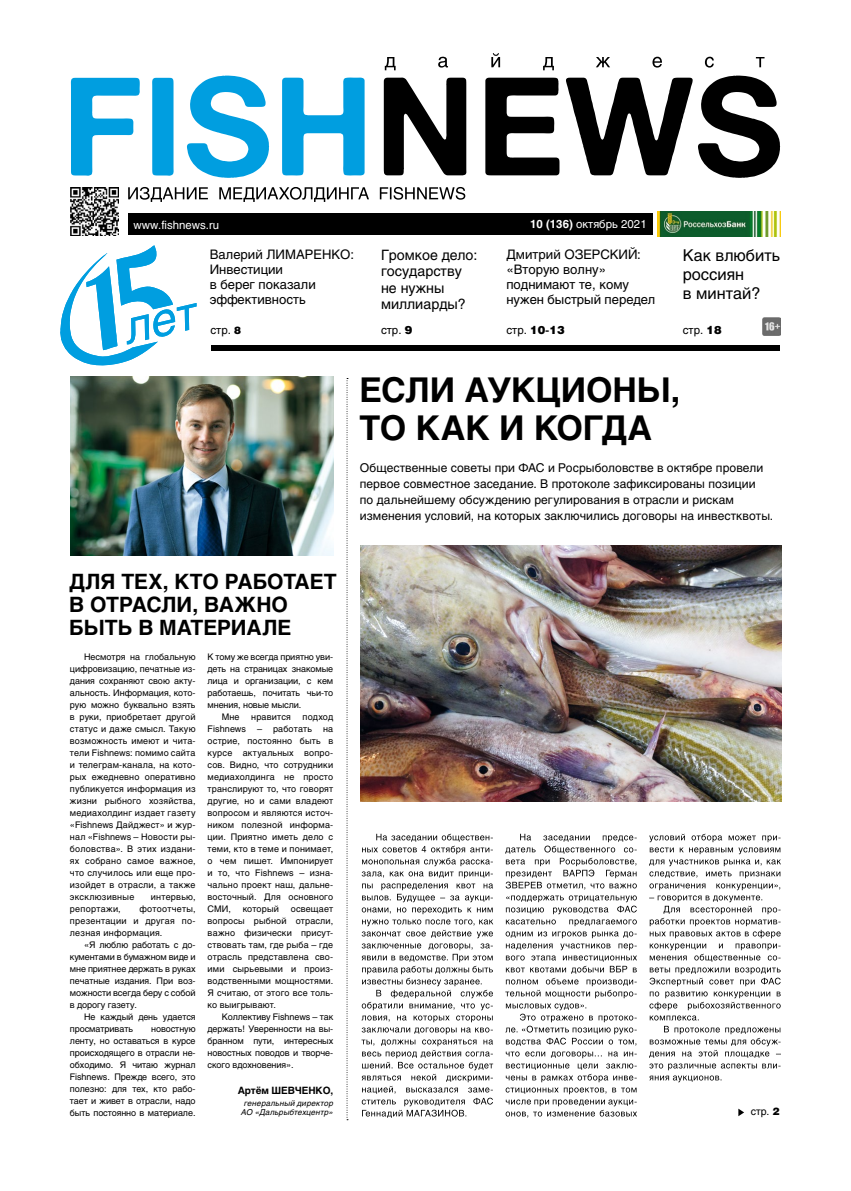
<style>
.page{position:relative;width:851px;height:1191px;background:#fff}
.page>*{position:absolute;margin:0;border:0;box-sizing:border-box;transform-origin:0 0}
.t1{font:700 33.8px/38px "Helios C";letter-spacing:-.005em;color:#000}
.t2{font:700 20.9px/23.4px "Helios C";letter-spacing:-.005em;color:#000}
.t3{font:16.2px/18.7px "Helios C";color:#000}
.t4{font:14.2px/16.4px "Helios C";color:#000}
.t5{font:13px/15px "Helios C";color:#000}
.t6{font:12px/16px "Helios C";letter-spacing:.005em;color:#000}
.t7{font:11.3px "Helios C";color:#fff}
.t8{font:11.3px "Helios C";color:#000}
.t9{font:11.3px "Helios Black C";color:#000}
.t10{font:10.4px "Helios C";color:#000}
.t11{font:700 10px "Helios C";letter-spacing:-.01em;color:#000}
.t12{font:9px/12px "Helios C";letter-spacing:-.01em;color:#000;text-align:justify}
.t13{font:9px "Helios C";letter-spacing:.015em;color:#000}
.t14{font:9px "Helios C";letter-spacing:.03em;color:#000}
.t15{font:9px "Helios C";letter-spacing:.025em;color:#000}
.t16{font:italic 8px/9px "Helios C";letter-spacing:.02em;color:#000;text-align:center}
.s1{font-weight:700}
.s2{font-family:"Helios Black C";font-size:10.4px}
.s3{font-family:"Helios Black C"}
.s4{font-family:"Helios C"}
</style>
<div class="page">
<div style="left:211px;top:345px;width:568px;height:5px;background:#000"></div>
<svg style="left:71px;top:78px;width:69px;height:98px"></svg>
<svg style="left:152px;top:78px;width:22px;height:98px;background:#0aa1e1"></svg>
<svg style="left:187px;top:75px;width:82px;height:103px"></svg>
<svg style="left:282px;top:78px;width:82px;height:97px"></svg>
<svg style="left:384px;top:78px;width:82px;height:97px"></svg>
<svg style="left:485px;top:78px;width:74px;height:97px"></svg>
<svg style="left:566px;top:75px;width:214px;height:103px"></svg>
<svg style="left:385px;top:57px;width:10px;height:13px"></svg>
<svg style="left:438px;top:57px;width:10px;height:11px"></svg>
<svg style="left:491px;top:53px;width:9px;height:14px"></svg>
<svg style="left:543px;top:57px;width:11px;height:13px"></svg>
<svg style="left:596px;top:57px;width:14px;height:10px"></svg>
<svg style="left:652px;top:57px;width:10px;height:11px"></svg>
<svg style="left:704px;top:57px;width:9px;height:11px"></svg>
<svg style="left:755px;top:57px;width:9px;height:10px"></svg>
<svg style="left:346px;top:378px;width:2px;height:742px"></svg>
<div style="left:128px;top:213px;width:524px;height:22px;background:#000"></div>
<img style="left:762px;top:317px;width:18px;height:18px">
<svg style="left:128px;top:187px;width:337px;height:15px"></svg>
<img style="left:71px;top:187px;width:48px;height:48px">
<svg style="left:649px;top:1063px;width:131px;height:19px"></svg>
<svg style="left:649px;top:967px;width:131px;height:90px"></svg>
<svg style="left:649px;top:833px;width:131px;height:128px"></svg>
<svg style="left:505px;top:1051px;width:132px;height:66px"></svg>
<svg style="left:505px;top:895px;width:132px;height:150px"></svg>
<svg style="left:505px;top:833px;width:131px;height:56px"></svg>
<svg style="left:361px;top:833px;width:132px;height:284px"></svg>
<img style="left:360px;top:545px;width:420px;height:256px">
<img style="left:71px;top:377px;width:263px;height:179px">
<svg style="left:60px;top:245px;width:136px;height:121px"></svg>
<img style="left:657px;top:212px;width:123px;height:25px">
<svg style="left:738px;top:1108px;width:6px;height:8px"></svg>
<p class="t7" style="left:133px;top:218px;width:87px">www.fishnews.ru</p>
<p class="t7" style="left:530px;top:217px;width:118px"><span class="s1">10 (136)</span> октябрь 2021</p>
<h3 class="t5" style="left:506px;top:247px;width:150px">Дмитрий ОЗЕРСКИЙ: «Вторую волну» поднимают те, кому нужен быстрый передел</h3>
<h3 class="t5" style="left:210px;top:247px;width:146px">Валерий ЛИМАРЕНКО:<br>Инвестиции<br>в берег показали эффективность</h3>
<h3 class="t4" style="left:381px;top:246px;width:98px">Громкое дело: государству не нужны миллиарды?</h3>
<h3 class="t3" style="left:682px;top:246px;width:99px">Как влюбить россиян<br>в минтай?</h3>
<p class="t8" style="left:210px;top:323px;width:32px">стр. <span class="s2">8</span></p>
<p class="t8" style="left:381px;top:323px;width:33px">стр. <span class="s3">9</span></p>
<p class="t9" style="left:506px;top:323px;width:60px"><span class="s4">стр.</span> 10-13</p>
<p class="t8" style="left:682px;top:323px;width:40px">стр. <span class="s3">18</span></p>
<h2 class="t2" style="left:69px;top:569px;width:269px">ДЛЯ ТЕХ, КТО РАБОТАЕТ<br>В ОТРАСЛИ, ВАЖНО<br>БЫТЬ В МАТЕРИАЛЕ</h2>
<p class="t12" style="left:70px;top:651px;width:127px;text-indent:14px">Несмотря на глобальную цифровизацию, печатные из&shy;дания сохраняют свою акту&shy;альность. Информация, кото&shy;рую можно буквально взять в руки, приобретает другой статус и даже смысл. Такую возможность имеют и чита&shy;тели Fishnews: помимо сайта и телеграм-канала, на кото&shy;рых ежедневно оперативно публикуется информация из жизни рыбного хозяйства, медиахолдинг издает газету «Fishnews Дайджест» и жур&shy;нал «Fishnews – Новости ры&shy;боловства». В этих издани&shy;ях собрано самое важное, что случилось или еще про&shy;изойдет в отрасли, а также эксклюзивные</p>
<p class="t15" style="left:151px;top:891px;width:46px">интервью,</p>
<p class="t12" style="left:70px;top:903px;width:127px;text-indent:70px">фотоотчеты, презентации и другая по&shy;лезная информация.</p>
<p class="t12" style="left:70px;top:939px;width:127px;text-indent:14px">«Я люблю работать с до&shy;кументами в бумажном виде и мне приятнее держать в руках печатные издания. При воз&shy;можности всегда беру с собой в дорогу газету.</p>
<p class="t12" style="left:70px;top:1011px;width:127px;text-indent:14px">Не каждый день удается просматривать</p>
<p class="t14" style="left:70px;top:903px;width:52px">репортажи,</p>
<p class="t12" style="left:70px;top:1023px;width:127px;text-indent:81px">новостную ленту, но оставаться в курсе происходящего в отрасли не&shy;обходимо. Я читаю журнал Fishnews. Прежде всего, это полезно: для тех, кто рабо&shy;тает и живет в отрасли, надо быть постоянно в материале.</p>
<p class="t12" style="left:207px;top:651px;width:127px">К тому же всегда приятно уви-</p>
<p class="t12" style="left:207px;top:663px;width:127px">деть на страницах знакомые</p>
<p class="t12" style="left:207px;top:675px;width:127px">лица и организации, с кем</p>
<p class="t12" style="left:207px;top:687px;width:127px">работаешь, почитать чьи-то</p>
<p class="t12" style="left:207px;top:699px;width:95px">мнения, новые мысли.</p>
<p class="t12" style="left:222px;top:711px;width:19px">Мне</p>
<p class="t13" style="left:251px;top:711px;width:41px">нравится</p>
<p class="t12" style="left:207px;top:711px;width:127px;text-indent:95px">подход Fishnews – работать на острие, постоянно быть в курсе актуальных вопро&shy;сов. Видно, что сотрудники медиахолдинга не просто транслируют то, что говорят другие, но и сами владеют вопросом и являются источ&shy;ником полезной информа&shy;ции. Приятно иметь дело с теми, кто в теме и понимает, о чем пишет. Импонирует и то, что Fishnews – изна&shy;чально проект наш, дальне&shy;восточный. Для основного СМИ,</p>
<p class="t13" style="left:243px;top:903px;width:38px">который</p>
<p class="t12" style="left:207px;top:903px;width:127px;text-indent:83px">освещает вопросы рыбной отрасли, важно физически присут&shy;ствовать там, где рыба – где отрасль представлена сво&shy;ими сырьевыми и произ&shy;водственными мощностями.<br>Я считаю, от этого все толь&shy;ко выигрывают.</p>
<p class="t12" style="left:207px;top:1011px;width:127px;text-indent:14px">Коллективу Fishnews – так держать! Уверенности на вы&shy;бранном пути, интересных новостных поводов и творче&shy;ского вдохновения».</p>
<p class="t11" style="left:238px;top:1084px;width:97px">Артём ШЕВЧЕНКО,</p>
<p class="t16" style="left:241px;top:1098px;width:93px">генеральный директор<br>АО «Дальрыбтехцентр»</p>
<h1 class="t1" style="left:359px;top:370px;width:322px">ЕСЛИ АУКЦИОНЫ,<br>ТО КАК И КОГДА</h1>
<p class="t6" style="left:360px;top:460px;width:415px">Общественные советы при ФАС и Росрыболовстве в октябре провели первое совместное заседание. В протоколе зафиксированы позиции<br>по дальнейшему обсуждению регулирования в отрасли и рискам изменения условий, на которых заключились договоры на инвестквоты.</p>
<p class="t10" style="left:750px;top:1105px;width:30px">стр. <span class="s3">2</span></p>
</div>
